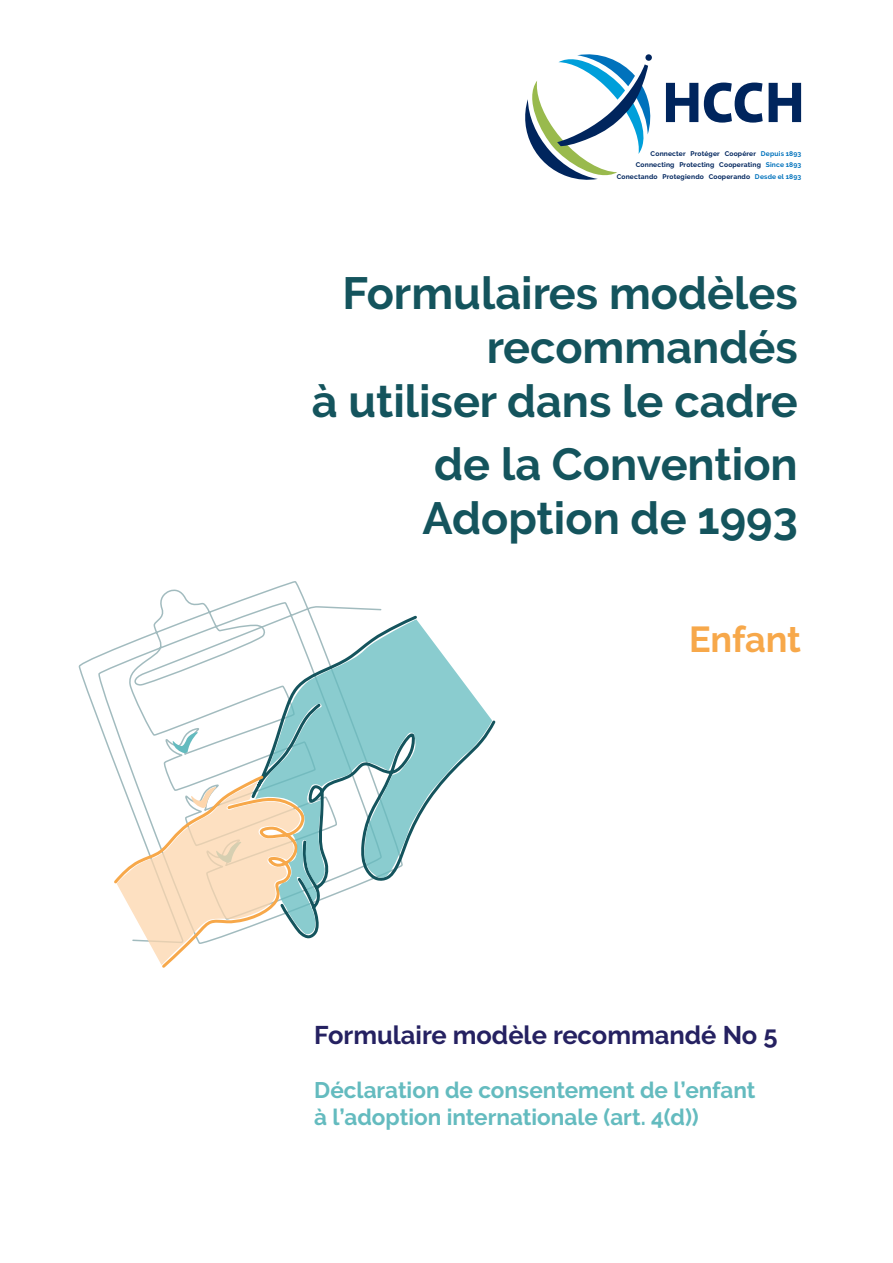
<style>
.page{position:relative;width:893px;height:1263px;background:#fff}
.page>*{position:absolute;margin:0;border:0;box-sizing:border-box;transform-origin:0 0}
.t1{font:700 45px/54px "Raleway";color:#14545d;text-align:right}
.t2{font:700 36px "Raleway";letter-spacing:-.005em;color:#f7a84a}
.t3{font:700 25.5px "Raleway";color:#252161}
.t4{font:700 22.5px/27px "Raleway";color:#64bbbf}
.t5{font:700 6.75px/11.4px "Raleway";letter-spacing:.025em;color:#00255d;text-align:right}
.s1{color:#0072bc}
</style>
<div class="page">
<svg style="left:525px;top:54px;width:126px;height:126px"></svg>
<div style="left:645px;top:54px;width:7px;height:7px;background:#00255d;border-radius:50%"></div>
<svg style="left:666px;top:83px;width:32px;height:39px"></svg>
<svg style="left:704px;top:83px;width:59px;height:40px"></svg>
<svg style="left:769px;top:83px;width:32px;height:39px"></svg>
<svg style="left:79px;top:581px;width:303px;height:192px"></svg>
<svg style="left:172px;top:732px;width:26px;height:21px"></svg>
<svg style="left:249px;top:613px;width:247px;height:326px"></svg>
<svg style="left:255px;top:619px;width:237px;height:315px"></svg>
<svg style="left:114px;top:773px;width:189px;height:195px"></svg>
<p class="t5" style="left:617px;top:148px;width:186px">Connecter Protéger Coopérer <span class="s1">Depuis 1893<br></span>Connecting Protecting Cooperating <span class="s1">Since 1893<br></span>Conectando Protegiendo Cooperando <span class="s1">Desde el 1893</span></p>
<h1 class="t1" style="left:312px;top:266px;width:488px">Formulaires modèles recommandés<br>à utiliser dans le cadre</h1>
<h1 class="t1" style="left:423px;top:437px;width:377px;text-align:left">de la Convention<br>Adoption de 1993</h1>
<h2 class="t2" style="left:689px;top:618px;width:114px">Enfant</h2>
<h3 class="t3" style="left:314px;top:1020px;width:465px">Formulaire modèle recommandé No 5</h3>
<h3 class="t4" style="left:314px;top:1076px;width:443px">Déclaration de consentement de l’enfant à l’adoption internationale (art. 4(d))</h3>
</div>
